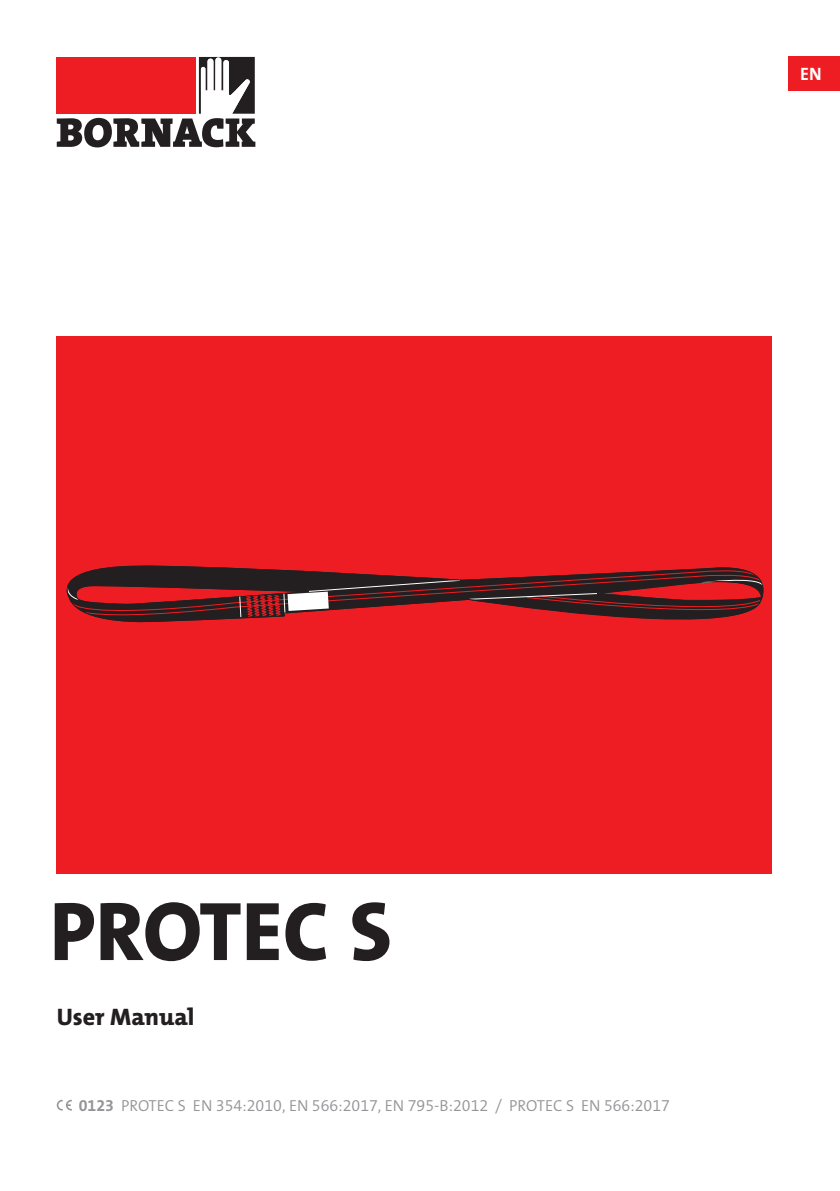
<style>
.page{position:relative;width:840px;height:1191px;background:#fff}
.page>*{position:absolute;margin:0;border:0;box-sizing:border-box;transform-origin:0 0}
.t1{font:800 84px "The Mix E2 s";color:#231f20}
.t2{font:800 24px "The Mix E2 s";color:#231f20}
.t3{font:18px "The Sans LP7 Bld";color:#fff}
.t4{font:16px "The Sans LP4 Se Lig";color:#939598}
.s1{font-family:"The Sans LP7 Bld"}
</style>
<div class="page">
<svg style="left:57px;top:57px;width:198px;height:90px"></svg>
<div style="left:788px;top:57px;width:51px;height:34px;background:#ee1d23"></div>
<div style="left:57px;top:336px;width:714px;height:538px;background:#ee1d23"></div>
<svg style="left:104px;top:565px;width:660px;height:58px"></svg>
<svg style="left:66px;top:568px;width:697px;height:52px"></svg>
<svg style="left:57px;top:1099px;width:15px;height:11px"></svg>
<p class="t3" style="left:799px;top:63px;width:23px">EN</p>
<h1 class="t1" style="left:50px;top:877px;width:343px">PROTEC S</h1>
<h2 class="t2" style="left:57px;top:1001px;width:139px">User Manual</h2>
<p class="t4" style="left:79px;top:1095px;width:592px"><span class="s1">0123</span> PROTEC S EN 354:2010, EN 566:2017, EN 795-B:2012 / PROTEC S EN 566:2017</p>
</div>
